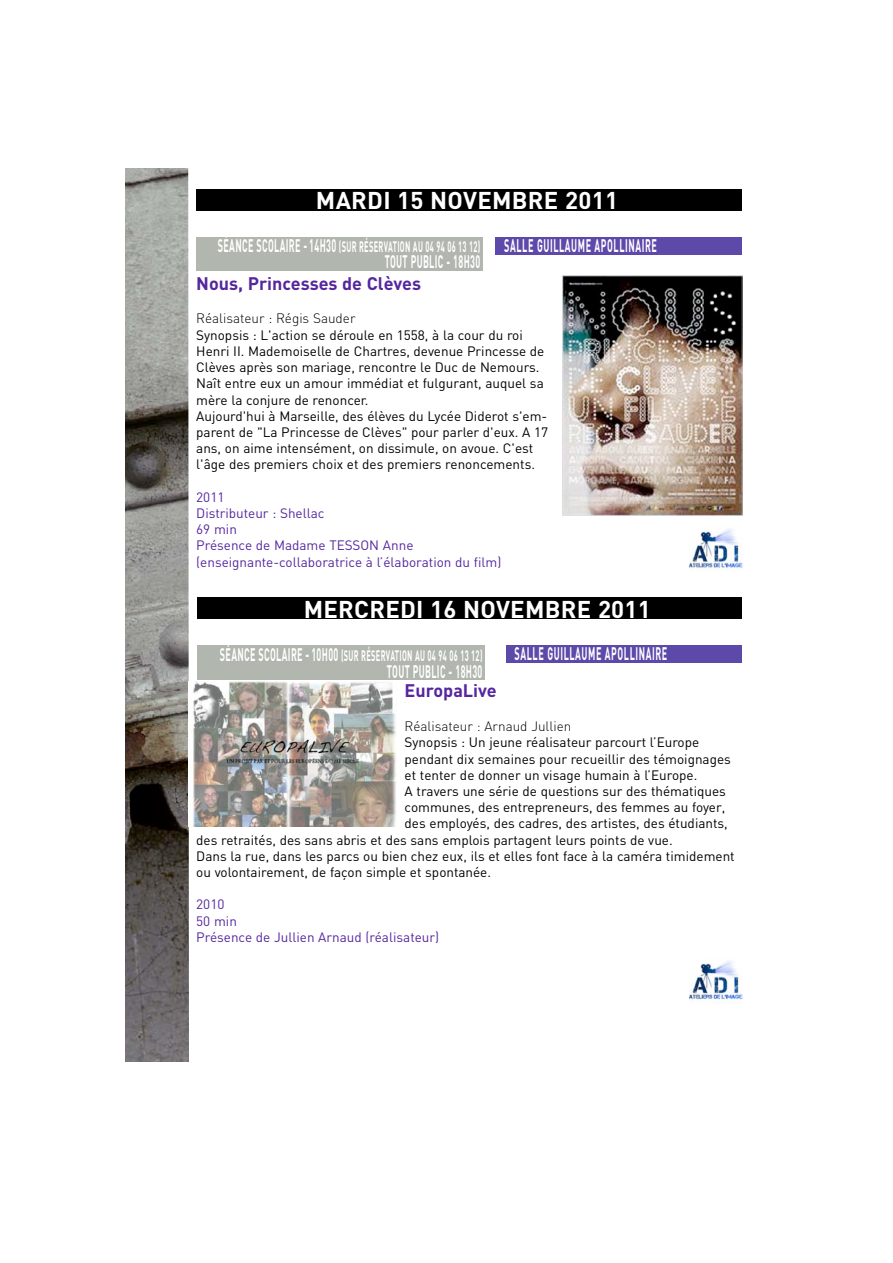
<style>
.page{position:relative;width:893px;height:1263px;background:#fff}
.page>*{position:absolute;margin:0;border:0;box-sizing:border-box;transform-origin:0 0}
.t1{font:700 24px "DIN";letter-spacing:.01em;color:#fff}
.t2{font:700 18px "DIN";letter-spacing:.065em;color:#fff;scale:.5 1}
.t3{font:700 18px "DIN";color:#55269e}
.t4{font:700 18px "DIN";letter-spacing:.04em;color:#fff;scale:.5 1}
.t5{font:700 15px "DIN";letter-spacing:.04em;color:#fff;scale:.5 1}
.t6{font:13.5px/16.2px "DIN";color:#000}
.t7{font:13.5px/16.2px "DIN";color:#55269e}
.t8{font:300 13.5px "DIN";color:#000}
.t9{font:13.5px "DIN Light Alternate";color:#000}
.s1{font-size:18px}
</style>
<div class="page">
<div style="left:196px;top:238px;width:286px;height:33px;background:#b1b6ae"></div>
<div style="left:196px;top:190px;width:546px;height:21px;background:#000"></div>
<div style="left:496px;top:238px;width:246px;height:17px;background:#5d49aa"></div>
<img style="left:125px;top:169px;width:64px;height:892px">
<img style="left:563px;top:276px;width:179px;height:239px">
<div style="left:198px;top:646px;width:287px;height:34px;background:#b1b6ae"></div>
<div style="left:198px;top:598px;width:544px;height:21px;background:#000"></div>
<div style="left:506px;top:646px;width:236px;height:17px;background:#5d49aa"></div>
<img style="left:193px;top:681px;width:203px;height:146px">
<img style="left:690px;top:961px;width:52px;height:43px">
<img style="left:690px;top:529px;width:52px;height:39px">
<h1 class="t1" style="left:316px;top:190px;width:303px">MARDI 15 NOVEMBRE 2011</h1>
<p class="t5" style="left:218px;top:240px;width:526px"><span class="s1">SÉANCE SCOLAIRE - 14H30</span> (SUR RÉSERVATION AU 04 94 06 13 12)</p>
<h2 class="t4" style="left:385px;top:254px;width:193px">TOUT PUBLIC - 18H30</h2>
<h2 class="t2" style="left:504px;top:238px;width:307px">SALLE GUILLAUME APOLLINAIRE</h2>
<h2 class="t3" style="left:196px;top:275px;width:226px">Nous, Princesses de Clèves</h2>
<p class="t9" style="left:196px;top:313px;width:161px">Réalisateur : Régis Sauder</p>
<p class="t6" style="left:196px;top:328px;width:353px">Synopsis : L'action se déroule en 1558, à la cour du roi Henri II. Mademoiselle de Chartres, devenue Princesse de Clèves après son mariage, rencontre le Duc de Nemours.<br>Naît entre eux un amour immédiat et fulgurant, auquel sa mère la conjure de renoncer.<br>Aujourd'hui à Marseille, des élèves du Lycée Diderot s'em&shy;parent de "La Princesse de Clèves" pour parler d'eux. A 17 ans, on aime intensément, on dissimule, on avoue. C'est l'âge des premiers choix et des premiers renoncements.</p>
<p class="t7" style="left:196px;top:490px;width:306px">2011<br>Distributeur : Shellac<br>69 min<br>Présence de Madame TESSON Anne (enseignante-collaboratrice à l’élaboration du film)</p>
<h1 class="t1" style="left:304px;top:598px;width:349px">MERCREDI 16 NOVEMBRE 2011</h1>
<p class="t5" style="left:220px;top:649px;width:526px"><span class="s1">SÉANCE SCOLAIRE - 10H00</span> (SUR RÉSERVATION AU 04 94 06 13 12)</p>
<h2 class="t2" style="left:514px;top:646px;width:307px">SALLE GUILLAUME APOLLINAIRE</h2>
<h2 class="t4" style="left:387px;top:663px;width:193px">TOUT PUBLIC - 18H30</h2>
<h2 class="t3" style="left:404px;top:683px;width:94px">EuropaLive</h2>
<p class="t8" style="left:404px;top:721px;width:168px">Réalisateur : Arnaud Jullien</p>
<p class="t6" style="left:404px;top:736px;width:296px">Synopsis : Un jeune réalisateur parcourt l’Europe</p>
<p class="t6" style="left:404px;top:752px;width:328px">pendant dix semaines pour recueillir des témoignages</p>
<p class="t6" style="left:404px;top:768px;width:294px">et tenter de donner un visage humain à l’Europe.</p>
<p class="t6" style="left:404px;top:784px;width:323px">A travers une série de questions sur des thématiques</p>
<p class="t6" style="left:404px;top:800px;width:322px">communes, des entrepreneurs, des femmes au foyer,</p>
<p class="t6" style="left:404px;top:817px;width:325px">des employés, des cadres, des artistes, des étudiants,</p>
<p class="t6" style="left:196px;top:833px;width:478px">des retraités, des sans ab ris et des sans emplois partagent leurs points de vue.</p>
<p class="t6" style="left:196px;top:849px;width:540px">Dans la rue, dans les parcs ou bien chez eux, ils et elles font face à la caméra timidement</p>
<p class="t6" style="left:196px;top:865px;width:296px">ou volontairement, de façon simple et spontanée.</p>
<p class="t7" style="left:196px;top:898px;width:244px">2010<br>50 min<br>Présence de Jullien Arnaud (réalisateur)</p>
</div>
